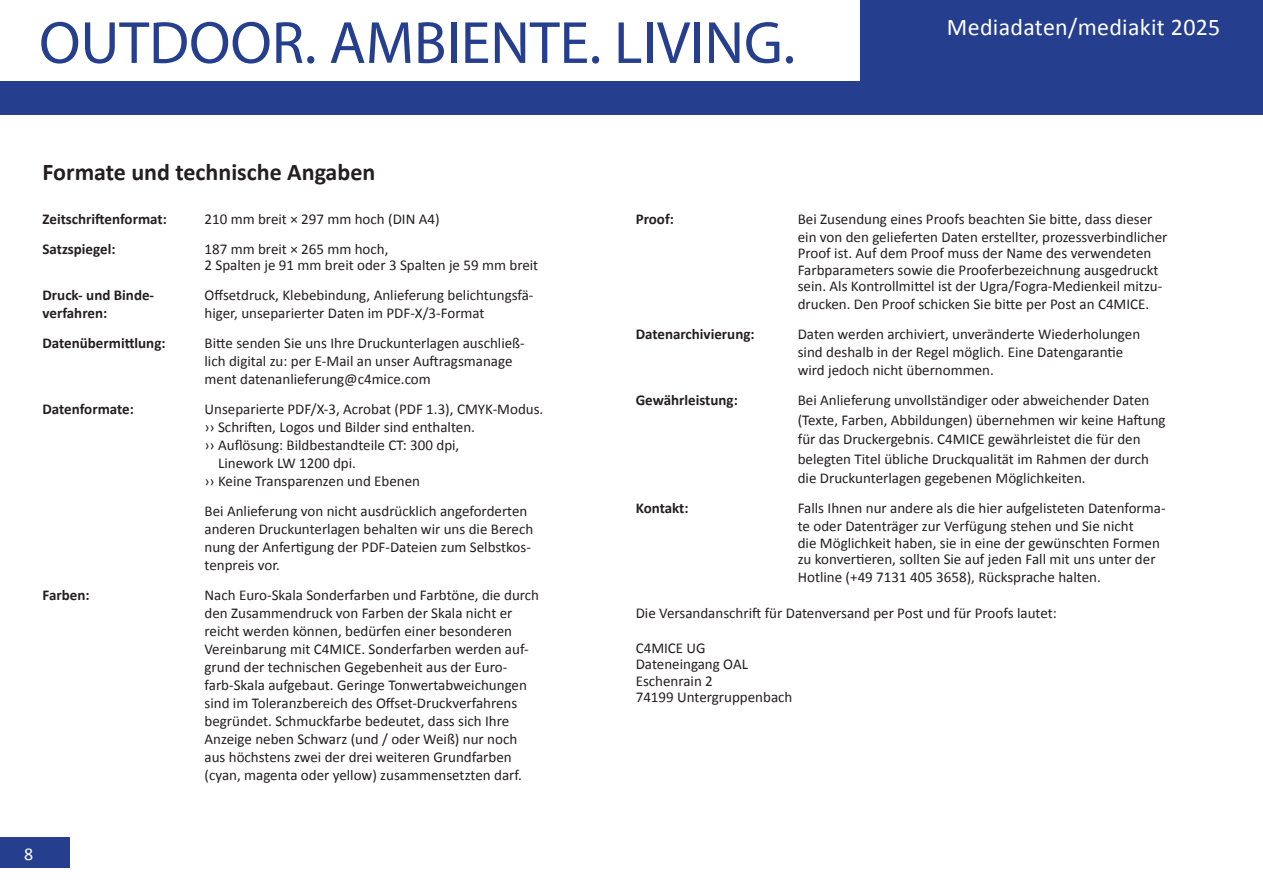
<style>
.page{position:relative;width:1263px;height:893px;background:#fff}
.page>*{position:absolute;margin:0;border:0;box-sizing:border-box;transform-origin:0 0}
.t1{font:60px "Myriad Pro";color:#253f8e}
.t2{font:700 24px "Calibri";color:#231f20}
.t3{font:24px "Calibri";letter-spacing:.01em;color:#fff}
.t4{font:18px "Calibri";color:#fff}
.t5{font:15px/18px "Calibri";color:#231f20}
.t6{font:700 15px "Calibri";color:#231f20}
</style>
<div class="page">
<div style="left:0;top:838px;width:69px;height:30px;background:#253f8e"></div>
<div style="left:0;top:0;width:1263px;height:115px;background:#253f8e"></div>
<div style="left:0;top:0;width:859px;height:81px;background:#fff"></div>
<h1 class="t1" style="left:39px;top:6px;width:757px">OUTDOOR. AMBIENTE. LIVING.</h1>
<h2 class="t3" style="left:947px;top:10px;width:275px">Mediadaten/mediakit 2025</h2>
<h2 class="t2" style="left:43px;top:155px;width:334px">Formate und technische Angaben</h2>
<p class="t6" style="left:43px;top:208px;width:126px">Zeitschriftenformat:</p>
<p class="t5" style="left:205px;top:209px;width:237px">210 mm breit × 297 mm hoch (DIN A4)</p>
<p class="t6" style="left:43px;top:238px;width:74px">Satzspiegel:</p>
<p class="t5" style="left:205px;top:240px;width:335px;line-height:16.5px">187 mm breit × 265 mm hoch,<br>2 Spalten je 91 mm breit oder 3 Spalten je 59 mm breit</p>
<p class="t6" style="left:43px;top:285px;width:113px">Druck- und Binde-</p>
<p class="t5" style="left:205px;top:286px;width:330px">Offsetdruck, Klebebindung, Anlieferung belichtungsfä-</p>
<p class="t6" style="left:43px;top:303px;width:66px">verfahren:</p>
<p class="t5" style="left:205px;top:304px;width:282px">higer, unseparierter Daten im PDF-X/3-Format</p>
<p class="t6" style="left:43px;top:333px;width:125px">Datenübermittlung:</p>
<p class="t5" style="left:205px;top:334px;width:322px">Bitte senden Sie uns Ihre Druckunterlagen auschließ&shy;lich digital zu: per E-Mail an unser Auftragsmanage ment datenanlieferung@c4mice.com</p>
<p class="t6" style="left:43px;top:399px;width:93px">Datenformate:</p>
<p class="t5" style="left:205px;top:400px;width:340px">Unseparierte PDF/X-3, Acrobat (PDF 1.3), CMYK-Modus.</p>
<p class="t5" style="left:205px;top:418px;width:272px">›› Schriften, Logos und Bilder sind enthalten.</p>
<p class="t5" style="left:205px;top:436px;width:256px">›› Auflösung: Bildbestandteile CT: 300 dpi,</p>
<p class="t5" style="left:218px;top:454px;width:139px">Linework LW 1200 dpi.</p>
<p class="t5" style="left:205px;top:472px;width:217px">›› Keine Transparenzen und Ebenen</p>
<p class="t5" style="left:205px;top:502px;width:330px">Bei Anlieferung von nicht ausdrücklich angeforderten anderen Druckunterlagen behalten wir uns die Berech nung der Anfertigung der PDF-Dateien zum Selbstkos&shy;tenpreis vor.</p>
<p class="t6" style="left:43px;top:585px;width:49px">Farben:</p>
<p class="t5" style="left:205px;top:586px;width:336px">Nach Euro-Skala Sonderfarben und Farbtöne, die durch den Zusammendruck von Farben der Skala nicht er reicht werden können, bedürfen einer besonderen Vereinbarung mit C4MICE. Sonderfarben werden auf&shy;grund der technischen Gegebenheit aus der Euro&shy;farb-Skala aufgebaut. Geringe Tonwertabweichungen sind im Toleranzbereich des Offset-Druckverfahrens begründet. Schmuckfarbe bedeutet, dass sich Ihre Anzeige neben Schwarz (und / oder Weiß) nur noch aus höchstens zwei der drei weiteren Grundfarben (cyan, magenta oder yellow) zusammensetzten darf.</p>
<p class="t4" style="left:24px;top:841px;width:11px">8</p>
<p class="t6" style="left:636px;top:208px;width:40px">Proof:</p>
<p class="t5" style="left:798px;top:209px;width:371px">Bei Zusendung eines Proofs beachten Sie bitte, dass dieser ein von den gelieferten Daten erstellter, prozessverbindlicher</p>
<p class="t5" style="left:798px;top:245px;width:366px;line-height:16.5px">Proof ist. Auf dem Proof muss der Name des verwendeten<br>Farbparameters sowie die Prooferbezeichnung ausgedruckt sein. Als Kontrollmittel ist der Ugra/Fogra-Medienkeil mitzu-</p>
<p class="t5" style="left:798px;top:295px;width:353px">drucken. Den Proof schicken Sie bitte per Post an C4MICE.</p>
<p class="t6" style="left:636px;top:324px;width:120px">Datenarchivierung:</p>
<p class="t5" style="left:798px;top:325px;width:344px">Daten werden archiviert, unveränderte Wiederholungen sind deshalb in der Regel möglich. Eine Datengarantie wird jedoch nicht übernommen.</p>
<p class="t6" style="left:636px;top:390px;width:104px">Gewährleistung:</p>
<p class="t5" style="left:798px;top:390px;width:369px;line-height:19.5px">Bei Anlieferung unvollständiger oder abweichender Daten (Texte, Farben, Abbildungen) übernehmen wir keine Haftung für das Druckergebnis. C4MICE gewährleistet die für den belegten Titel übliche Druckqualität im Rahmen der durch die Druckunterlagen gegebenen Möglichkeiten.</p>
<p class="t6" style="left:636px;top:498px;width:54px">Kontakt:</p>
<p class="t5" style="left:798px;top:499px;width:369px">Falls Ihnen nur andere als die hier aufgelisteten Datenforma&shy;te oder Datenträger zur Verfügung stehen und Sie nicht</p>
<p class="t5" style="left:798px;top:534px;width:364px;line-height:16.5px">die Möglichkeit haben, sie in eine der gewünschten Formen zu konvertieren, sollten Sie auf jeden Fall mit uns unter der</p>
<p class="t5" style="left:798px;top:568px;width:305px">Hotline (+49 7131 405 3658), Rücksprache halten.</p>
<p class="t5" style="left:636px;top:604px;width:423px">Die Versandanschrift für Datenversand per Post und für Proofs lautet:</p>
<p class="t5" style="left:636px;top:639px;width:158px;line-height:16.5px">C4MICE UG<br>Dateneingang OAL<br>Eschenrain 2<br>74199 Untergruppenbach</p>
</div>
